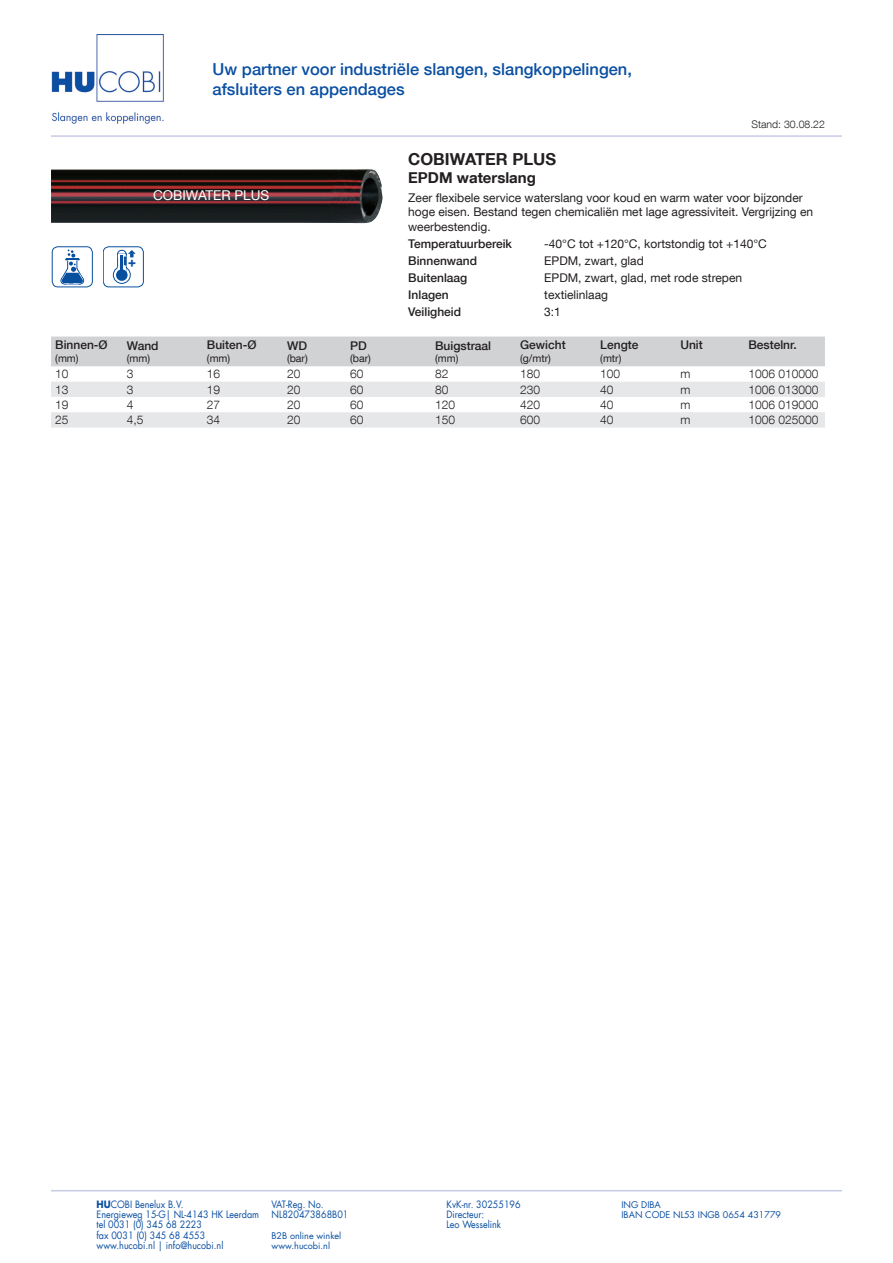
<style>
.page{position:relative;width:893px;height:1263px;background:#fff}
.page>*{position:absolute;margin:0;border:0;box-sizing:border-box;transform-origin:0 0}
.t1{font:500 16.5px/19.8px "Helvetica Neue LT Com";color:#0a4fa2}
.t2{font:700 16.5px "Helvetica Neue LT Com";color:#231f20}
.t3{font:700 15px "Helvetica Neue LT Com";color:#231f20}
.t4{font:13.5px "Helvetica Neue LT Com";color:#fff}
.t5{font:700 13.5px "Arial";color:#08509e}
.t6{font:12px/14.4px "Helvetica Neue LT Com";color:#231f20}
.t7{font:500 12px "Helvetica Neue LT Com";color:#231f20}
.t8{font:300 12px "Helvetica Neue LT Com";color:#231f20}
.t9{font:10.5px "Helvetica Neue LT Com";color:#231f20}
.t10{font:300 10.5px "Helvetica Neue LT Com";color:#231f20}
.t11{font:9.9px "Futura LT";color:#0a4fa2;scale:.91 1}
.t12{font:9px "Futura LT";color:#0a4fa2}
.s1{font-weight:700}
</style>
<div class="page">
<hr style="left:51px;top:1190px;width:791px;height:1px;background:#c7cbe6">
<img style="left:51px;top:34px;width:113px;height:90px">
<hr style="left:51px;top:135px;width:791px;height:2px;background:#c7cbe6">
<div style="left:51px;top:337px;width:774px;height:29px;background:#d1d2d4"></div>
<svg style="left:51px;top:382px;width:774px;height:46px"></svg>
<div style="left:52px;top:247px;width:41px;height:40px;border:1px solid #08509e;border-radius:6px"></div>
<svg style="left:60px;top:249px;width:24px;height:35px"></svg>
<img style="left:51px;top:169px;width:332px;height:55px">
<div style="left:103px;top:247px;width:41px;height:40px;border:1px solid #08509e;border-radius:6px"></div>
<svg style="left:113px;top:250px;width:23px;height:34px"></svg>
<p class="t7" style="left:55px;top:338px;width:54px">Binnen-Ø</p>
<p class="t9" style="left:55px;top:352px;width:25px">(mm)</p>
<p class="t5" style="left:128px;top:254px;width:9px">+</p>
<h1 class="t1" style="left:213px;top:59px;width:421px">Uw partner voor industriële slangen, slangkoppelingen, afsluiters en appendages</h1>
<p class="t10" style="left:751px;top:118px;width:75px">Stand: 30.08.22</p>
<p class="t4" style="left:153px;top:187px;width:118px">COBIWATER PLUS</p>
<h1 class="t2" style="left:408px;top:149px;width:149px">COBIWATER PLUS</h1>
<p class="t3" style="left:408px;top:168px;width:129px">EPDM waterslang</p>
<p class="t6" style="left:408px;top:190px;width:407px">Zeer flexibele service waterslang voor koud en warm water voor bijzonder hoge eisen. Bestand tegen chemicaliën met lage agressiviteit. Vergrijzing en weerbestendig.</p>
<p class="t7" style="left:408px;top:236px;width:105px">Temperatuurbereik</p>
<p class="t6" style="left:544px;top:236px;width:224px">-40°C tot +120°C, kortstondig tot +140°C</p>
<p class="t7" style="left:408px;top:253px;width:70px">Binnenwand</p>
<p class="t6" style="left:544px;top:253px;width:101px">EPDM, zwart, glad</p>
<p class="t7" style="left:408px;top:270px;width:61px">Buitenlaag</p>
<p class="t6" style="left:544px;top:270px;width:199px">EPDM, zwart, glad, met rode strepen</p>
<p class="t7" style="left:408px;top:288px;width:42px">Inlagen</p>
<p class="t6" style="left:544px;top:287px;width:65px">textielinlaag</p>
<p class="t7" style="left:408px;top:305px;width:54px">Veiligheid</p>
<p class="t6" style="left:544px;top:304px;width:18px">3:1</p>
<p class="t7" style="left:127px;top:338px;width:33px">Wand</p>
<p class="t9" style="left:127px;top:352px;width:25px">(mm)</p>
<p class="t7" style="left:207px;top:338px;width:51px">Buiten-Ø</p>
<p class="t9" style="left:207px;top:352px;width:25px">(mm)</p>
<p class="t7" style="left:287px;top:338px;width:21px">WD</p>
<p class="t9" style="left:287px;top:352px;width:22px">(bar)</p>
<p class="t7" style="left:350px;top:338px;width:18px">PD</p>
<p class="t9" style="left:350px;top:352px;width:22px">(bar)</p>
<p class="t7" style="left:435px;top:338px;width:58px">Buigstraal</p>
<p class="t9" style="left:435px;top:352px;width:25px">(mm)</p>
<p class="t7" style="left:520px;top:338px;width:47px">Gewicht</p>
<p class="t9" style="left:520px;top:352px;width:32px">(g/mtr)</p>
<p class="t7" style="left:600px;top:338px;width:40px">Lengte</p>
<p class="t9" style="left:600px;top:352px;width:23px">(mtr)</p>
<p class="t7" style="left:680px;top:337px;width:24px">Unit</p>
<p class="t7" style="left:748px;top:337px;width:50px">Bestelnr.</p>
<p class="t8" style="left:55px;top:367px;width:15px">10</p>
<p class="t8" style="left:127px;top:367px;width:8px">3</p>
<p class="t8" style="left:207px;top:367px;width:15px">16</p>
<p class="t8" style="left:287px;top:367px;width:15px">20</p>
<p class="t8" style="left:350px;top:367px;width:15px">60</p>
<p class="t8" style="left:435px;top:367px;width:15px">82</p>
<p class="t8" style="left:520px;top:367px;width:22px">180</p>
<p class="t8" style="left:600px;top:367px;width:22px">100</p>
<p class="t8" style="left:680px;top:367px;width:11px">m</p>
<p class="t8" style="left:748px;top:367px;width:72px">1006 010000</p>
<p class="t8" style="left:55px;top:382px;width:15px">13</p>
<p class="t8" style="left:127px;top:382px;width:8px">3</p>
<p class="t8" style="left:207px;top:382px;width:15px">19</p>
<p class="t8" style="left:287px;top:382px;width:15px">20</p>
<p class="t8" style="left:350px;top:382px;width:15px">60</p>
<p class="t8" style="left:435px;top:382px;width:15px">80</p>
<p class="t8" style="left:520px;top:382px;width:22px">230</p>
<p class="t8" style="left:600px;top:382px;width:15px">40</p>
<p class="t8" style="left:680px;top:382px;width:11px">m</p>
<p class="t8" style="left:748px;top:382px;width:72px">1006 013000</p>
<p class="t8" style="left:55px;top:397px;width:15px">19</p>
<p class="t8" style="left:127px;top:397px;width:8px">4</p>
<p class="t8" style="left:207px;top:397px;width:15px">27</p>
<p class="t8" style="left:287px;top:397px;width:15px">20</p>
<p class="t8" style="left:350px;top:397px;width:15px">60</p>
<p class="t8" style="left:435px;top:397px;width:22px">120</p>
<p class="t8" style="left:520px;top:397px;width:22px">420</p>
<p class="t8" style="left:600px;top:397px;width:15px">40</p>
<p class="t8" style="left:680px;top:397px;width:11px">m</p>
<p class="t8" style="left:748px;top:397px;width:72px">1006 019000</p>
<p class="t8" style="left:55px;top:413px;width:15px">25</p>
<p class="t8" style="left:127px;top:413px;width:18px">4,5</p>
<p class="t8" style="left:207px;top:413px;width:15px">34</p>
<p class="t8" style="left:287px;top:413px;width:15px">20</p>
<p class="t8" style="left:350px;top:413px;width:15px">60</p>
<p class="t8" style="left:435px;top:413px;width:22px">150</p>
<p class="t8" style="left:520px;top:413px;width:22px">600</p>
<p class="t8" style="left:600px;top:413px;width:15px">40</p>
<p class="t8" style="left:680px;top:413px;width:11px">m</p>
<p class="t8" style="left:748px;top:413px;width:72px">1006 025000</p>
<p class="t11" style="left:97px;top:1198px;width:97px"><span class="s1">HU</span>COBI Benelux B.V.</p>
<p class="t11" style="left:271px;top:1198px;width:59px">VAT-Reg. No.</p>
<p class="t11" style="left:446px;top:1198px;width:83px">KvK-nr. 30255196</p>
<p class="t12" style="left:621px;top:1199px;width:41px">ING DIBA</p>
<p class="t11" style="left:97px;top:1208px;width:278px">Energieweg 15-G| NL-4143 HK Leerdam NL820473868B01</p>
<p class="t11" style="left:446px;top:1208px;width:43px">Directeur:</p>
<p class="t12" style="left:621px;top:1209px;width:161px">IBAN CODE NL53 INGB 0654 431779</p>
<p class="t11" style="left:97px;top:1218px;width:117px">tel 0031 (0) 345 68 2223</p>
<p class="t11" style="left:446px;top:1218px;width:62px">Leo Wesselink</p>
<p class="t11" style="left:97px;top:1229px;width:121px">fax 0031 (0) 345 68 4553</p>
<p class="t12" style="left:271px;top:1229px;width:71px">B2B online winkel</p>
<p class="t11" style="left:97px;top:1239px;width:141px">www.hucobi.nl | info@hucobi.nl</p>
<p class="t12" style="left:271px;top:1240px;width:60px">www.hucobi.nl</p>
</div>
